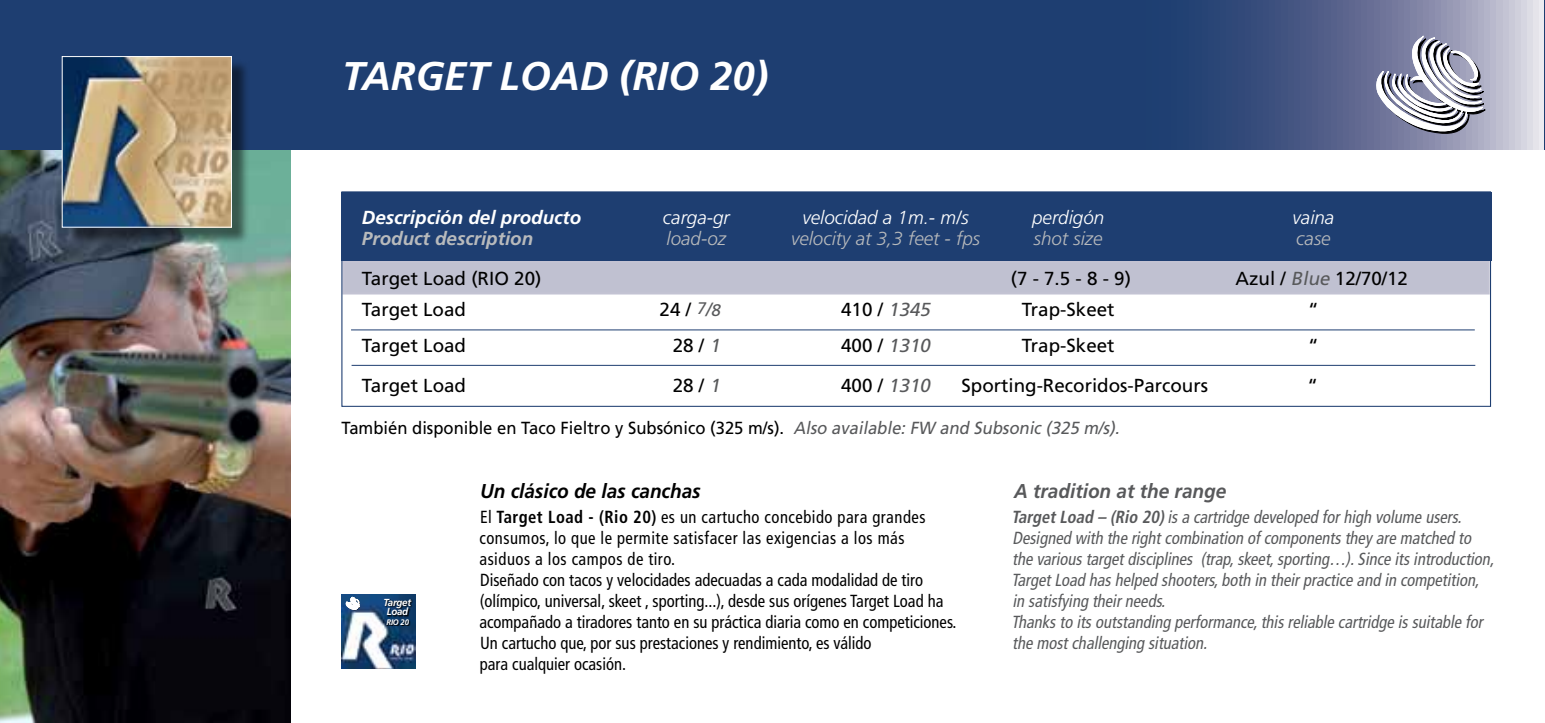
<style>
.page{position:relative;width:1545px;height:723px;background:#fff}
.page>*{position:absolute;margin:0;border:0;box-sizing:border-box;transform-origin:0 0}
.t1{font:italic 700 40px "Frutiger LT Std";color:#fff}
.t2{font:italic 700 20px "Frutiger LT Std";color:#000;scale:.95 1}
.t3{font:italic 700 20px "Frutiger LT Std";color:#58595b;scale:.95 1}
.t4{font:18.75px "Frutiger LT Std";color:#000}
.t5{font:italic 300 18.75px "Frutiger LT Std";color:#b8babc}
.t6{font:italic 300 18.75px "Frutiger LT Std";color:#fff}
.t7{font:italic 700 18.75px "Frutiger LT Std";color:#fff}
.t8{font:italic 700 18.75px "Frutiger LT Std";color:#b8babc}
.t9{font:condensed 17.5px/21px "Frutiger LT Std";color:#000;scale:.95 1}
.t10{font:italic condensed 17.5px/21px "Frutiger LT Std";color:#58595b;scale:.95 1}
.t11{font:17.5px "Frutiger LT Std";color:#000;scale:.95 1}
.t12{font:italic 700 10.25px/9.5px "Frutiger LT Std";letter-spacing:-.025em;color:#fff;text-align:center;scale:.95 1}
.t13{font:italic 700 8px "Frutiger LT Std";color:#fff;scale:.95 1}
.s1{font-style:italic;color:#58595b}
.s2{font-style:italic;font-size:16.75px;color:#58595b}
.s3{font-weight:700}
</style>
<div class="page">
<img style="left:0;top:149px;width:291px;height:574px">
<svg style="left:0;top:0;width:1544px;height:149px;background:#2d4979"></svg>
<div style="left:342px;top:261px;width:1148px;height:33px;background:#c0c1d1"></div>
<div style="left:341px;top:192px;width:1151px;height:69px;background:#1e3e71"></div>
<hr style="left:351px;top:329px;width:1124px;height:1px;background:#1e3e71">
<hr style="left:352px;top:365px;width:1123px;height:1px;background:#1e3e71">
<svg style="left:1372px;top:36px;width:114px;height:100px"></svg>
<img style="left:341px;top:594px;width:75px;height:75px">
<svg style="left:385px;top:599px;width:27px;height:27px"></svg>
<svg style="left:346px;top:597px;width:14px;height:13px"></svg>
<div style="left:65px;top:59px;width:185px;height:186px;background:#000;opacity:.5"></div>
<img style="left:64px;top:58px;width:166px;height:168px">
<div style="left:62px;top:56px;width:170px;height:172px;border:1px solid #fff"></div>
<hr style="left:1544px;top:0;width:1px;height:149px;background:#1e3e71">
<h1 class="t1" style="left:342px;top:52px;width:428px">TARGET LOAD (RIO 20)</h1>
<p class="t7" style="left:362px;top:206px;width:221px">Descripción del producto</p>
<p class="t6" style="left:663px;top:207px;width:68px">carga-gr</p>
<p class="t6" style="left:802px;top:207px;width:168px">velocidad a 1m.- m/s</p>
<p class="t6" style="left:1032px;top:207px;width:74px">perdigón</p>
<p class="t6" style="left:1292px;top:207px;width:43px">vaina</p>
<p class="t8" style="left:362px;top:227px;width:173px">Product description</p>
<p class="t5" style="left:667px;top:228px;width:61px">load-oz</p>
<p class="t5" style="left:791px;top:228px;width:191px">velocity at 3,3 feet - fps</p>
<p class="t5" style="left:1034px;top:228px;width:70px">shot size</p>
<p class="t5" style="left:1296px;top:228px;width:36px">case</p>
<p class="t4" style="left:362px;top:267px;width:181px">Target Load (RIO 20)</p>
<p class="t4" style="left:1011px;top:267px;width:122px">(7 - 7.5 - 8 - 9)</p>
<p class="t4" style="left:1235px;top:267px;width:174px">Azul / <span class="s1">Blue</span> 12/70/12</p>
<p class="t4" style="left:362px;top:298px;width:106px">Target Load</p>
<p class="t4" style="left:660px;top:298px;width:66px">2 4 / <span class="s2">7</span><span class="s1">/</span><span class="s2">8</span></p>
<p class="t4" style="left:841px;top:298px;width:95px">41 0 / <span class="s1">1345</span></p>
<p class="t4" style="left:1022px;top:298px;width:94px">Trap-Skeet</p>
<p class="t4" style="left:1308px;top:298px;width:12px">“</p>
<p class="t4" style="left:362px;top:334px;width:106px">Target Load</p>
<p class="t4" style="left:673px;top:334px;width:53px">28 / <span class="s1">1</span></p>
<p class="t4" style="left:841px;top:334px;width:95px">400 / <span class="s1">1310</span></p>
<p class="t4" style="left:1022px;top:334px;width:94px">Trap-Skeet</p>
<p class="t4" style="left:1308px;top:334px;width:12px">“</p>
<p class="t4" style="left:362px;top:374px;width:106px">Target Load</p>
<p class="t4" style="left:673px;top:374px;width:53px">28 / <span class="s1">1</span></p>
<p class="t4" style="left:841px;top:374px;width:95px">400 / <span class="s1">1310</span></p>
<p class="t4" style="left:961px;top:374px;width:248px">Sporting-Recoridos-Parcours</p>
<p class="t4" style="left:1307px;top:374px;width:12px">“</p>
<p class="t11" style="left:341px;top:418px;width:824px">También disponible en Taco Fieltro y Subsónico (325 m/s). <span class="s1">Also available:FW and Subsonic (325 m/s).</span></p>
<p class="t12" style="left:383px;top:598px;width:31px">Target<br>Load</p>
<p class="t13" style="left:386px;top:618px;width:25px">RIO 20</p>
<p class="t2" style="left:480px;top:479px;width:234px">Un clásico de las canchas</p>
<p class="t3" style="left:1014px;top:479px;width:225px">A tradition at the range</p>
<p class="t9" style="left:479px;top:506px;width:504px">El <span class="s3">Target Load - (Rio 20)</span> es un cartucho concebido para grandes consumos, lo que le permite satisfacer las exigencias a los más asiduos a los campos de tiro.<br>Diseñado con tacos y velocidades adecuadas a cada modalidad de tiro (olímpico, universal, skeet , sporting...), desde sus orígenes Target Load ha acompañado a tiradores tanto en su práctica diaria como en competiciones.<br>Un cartucho que, por sus prestaciones y rendimiento, es válido<br>para cualquier ocasión.</p>
<p class="t10" style="left:1011px;top:506px;width:513px"><span class="s3">TargetLoad – (Rio 20)</span> isa cartridge developed forhigh volume users.<br>Designed with the rightcombination ofcomponentsthey are matched to the varioustargetdisciplines (trap,skeet,sporting…).Since itsintroduction, TargetLoad hashelped shooters,both in theirpractice and in competition, in satisfying theirneeds.<br>Thanksto itsoutstanding performance,thisreliable cartridge issuitable for the mostchallenging situation.</p>
</div>
